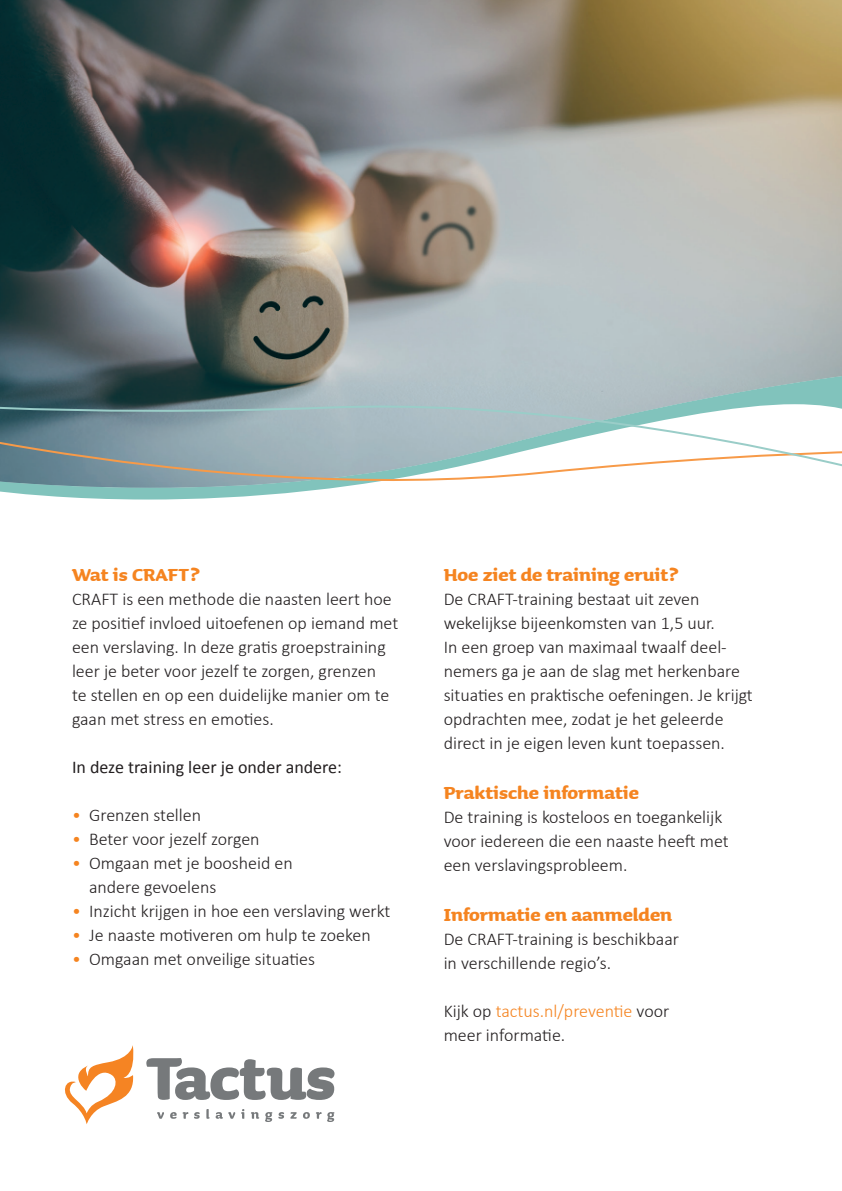
<style>
.page{position:relative;width:842px;height:1191px;background:#fff}
.page>*{position:absolute;margin:0;border:0;box-sizing:border-box;transform-origin:0 0}
.t1{font:700 22px "Sauna";color:#f58420}
.t2{font:300 18px/24px "Calibri";color:#231f20}
.t3{font:18px "Calibri";color:#231f20}
.s1{color:#f58420}
</style>
<div class="page">
<img style="left:0;top:0;width:842px;height:391px">
<svg style="left:0;top:391px;width:842px;height:109px"></svg>
<svg style="left:146px;top:1058px;width:188px;height:42px"></svg>
<svg style="left:157px;top:1112px;width:7px;height:6px"></svg>
<svg style="left:170px;top:1112px;width:7px;height:6px"></svg>
<svg style="left:183px;top:1112px;width:5px;height:6px"></svg>
<svg style="left:194px;top:1112px;width:6px;height:6px"></svg>
<svg style="left:206px;top:1109px;width:4px;height:9px"></svg>
<svg style="left:216px;top:1112px;width:19px;height:6px"></svg>
<svg style="left:241px;top:1109px;width:3px;height:9px"></svg>
<svg style="left:251px;top:1112px;width:8px;height:6px"></svg>
<svg style="left:265px;top:1112px;width:7px;height:10px"></svg>
<svg style="left:278px;top:1112px;width:6px;height:6px"></svg>
<svg style="left:290px;top:1112px;width:7px;height:6px"></svg>
<svg style="left:303px;top:1112px;width:7px;height:6px"></svg>
<svg style="left:316px;top:1112px;width:18px;height:10px"></svg>
<svg style="left:64px;top:1045px;width:70px;height:79px"></svg>
<p class="t1" style="left:72px;top:568px;width:130px">Wat is CRAFT?</p>
<p class="t2" style="left:72px;top:589px;width:328px">CRAFT is een methode die naasten leert hoe ze positief invloed uitoefenen op iemand met een verslaving. In deze gratis groepstraining leer je beter voor jezelf te zorgen, grenzen<br>te stellen en op een duidelijke manier om te gaan met stress en emoties.</p>
<p class="t3" style="left:72px;top:761px;width:272px">In deze training leer je onder andere:</p>
<p class="t2" style="left:72px;top:805px;width:131px"><span class="s1">•</span> Grenzen stellen</p>
<p class="t2" style="left:72px;top:829px;width:189px"><span class="s1">•</span> Beter voor jezelf zorgen</p>
<p class="t2" style="left:89px;top:853px;width:205px;text-indent:-17px"><span class="s1">•</span> Omgaan met je boosheid en andere gevoelens</p>
<p class="t2" style="left:72px;top:901px;width:320px"><span class="s1">•</span> Inzicht krijgen in hoe een verslaving werkt</p>
<p class="t2" style="left:72px;top:923px;width:300px"><span class="s1">•</span> Je naaste motiveren om hulp te zoeken</p>
<p class="t2" style="left:72px;top:947px;width:244px"><span class="s1">•</span> Omgaan met onveilige situaties</p>
<p class="t1" style="left:444px;top:567px;width:236px">Hoe ziet de training eruit?</p>
<p class="t2" style="left:444px;top:588px;width:311px">De CRAFT-training bestaat uit zeven wekelijkse bijeenkomsten van 1,5 uur.<br>In een groep van maximaal twaalf deel&shy;nemers ga je aan de slag met herkenbare situaties en praktische oefeningen. Je krijgt opdrachten mee, zodat je het geleerde direct in je eigen leven kunt toepassen.</p>
<p class="t1" style="left:444px;top:785px;width:197px">Praktische informatie</p>
<p class="t2" style="left:444px;top:806px;width:287px">De training is kosteloos en toegankelijk voor iedereen die een naaste heeft met een verslavingsprobleem.</p>
<p class="t1" style="left:444px;top:907px;width:230px">Informatie en aanmelden</p>
<p class="t2" style="left:444px;top:928px;width:237px">De CRAFT-training is beschikbaar in verschillende regio’s.</p>
<p class="t2" style="left:444px;top:1000px;width:227px">Kijk op <span class="s1">tactus.nl/preventie</span> voor meer informatie.</p>
</div>
